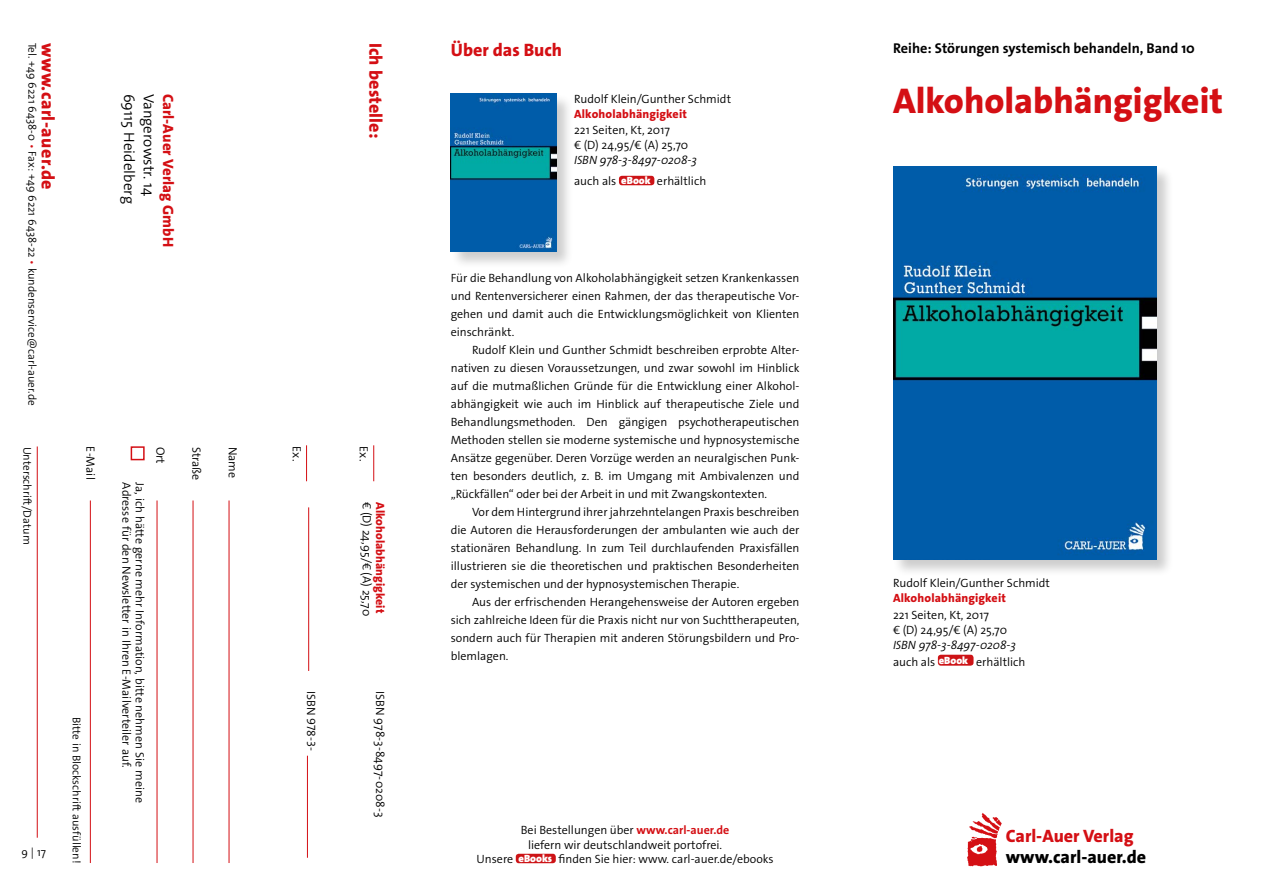
<style>
.page{position:relative;width:1263px;height:893px;background:#fff}
.page>*{position:absolute;margin:0;border:0;box-sizing:border-box;transform-origin:0 0}
.t1{font:800 36px "The Sans Os F";color:#d40f14}
.t2{font:800 18px "The Sans Os F";letter-spacing:.005em;color:#d40f14}
.t3{font:800 18px "The Sans Os F";color:#000}
.t4{font:800 18px "The Sans Os F";letter-spacing:.025em;color:#d40f14}
.t5{font:300 15px "The Sans Os F";letter-spacing:.005em;color:#000}
.t6{font:800 15px "The Sans Os F";letter-spacing:.005em;color:#d40f14}
.t7{font:700 14.25px "The Sans Os F";color:#000}
.t8{font:300 12px/18px "The Sans Os F";color:#000;text-align:justify}
.t9{font:italic 300 12px/17.1px "The Sans Os F";letter-spacing:-.01em;color:#000}
.t10{font:800 12px "The Sans Os F";letter-spacing:.01em;color:#d40f14}
.t11{font:300 11.25px "The Sans Os F";color:#000}
.s1{color:#d40f14}
.s2{font-style:normal}
.s3{font-weight:900;font-style:normal;font-size:10.5px;color:#fff}
.s4{font-weight:700;color:#d40f14}
.s5{font-weight:900;font-size:10.5px;color:#fff}
</style>
<div class="page">
<div style="left:892px;top:166px;width:282px;height:411px;background:#000;opacity:.2"></div>
<img style="left:893px;top:166px;width:263px;height:393px">
<div style="left:938px;top:655px;width:35px;height:11px;background:#cd1316;border-radius:3px"></div>
<hr style="left:307px;top:756px;width:1px;height:102px;background:#d40f14">
<hr style="left:229px;top:500px;width:1px;height:363px;background:#d40f14">
<hr style="left:193px;top:500px;width:1px;height:363px;background:#d40f14">
<hr style="left:157px;top:500px;width:1px;height:363px;background:#d40f14">
<div style="left:131px;top:446px;width:14px;height:14px;border:2px solid #d40f14"></div>
<hr style="left:90px;top:500px;width:1px;height:363px;background:#d40f14">
<hr style="left:37px;top:446px;width:1px;height:392px;background:#d40f14">
<hr style="left:373px;top:445px;width:1px;height:36px;background:#d40f14">
<hr style="left:306px;top:445px;width:1px;height:36px;background:#d40f14">
<hr style="left:308px;top:507px;width:1px;height:164px;background:#d40f14">
<div style="left:450px;top:93px;width:124px;height:176px;background:#000;opacity:.2"></div>
<img style="left:451px;top:94px;width:105px;height:158px">
<div style="left:619px;top:176px;width:35px;height:9px;background:#cd1316;border-radius:3px"></div>
<img style="left:967px;top:812px;width:35px;height:55px">
<div style="left:516px;top:854px;width:40px;height:9px;background:#cd1316;border-radius:3px"></div>
<p class="t11" style="left:39px;top:43px;width:365px;rotate:90deg">Tel. +49 6221 6438-0 <span class="s1">•</span> Fax: +49 6221 6438-22 <span class="s1">•</span> kundenservice@carl-auer.de</p>
<h2 class="t4" style="left:60px;top:43px;width:149px;rotate:90deg">www.carl-auer.de</h2>
<h2 class="t2" style="left:387px;top:43px;width:97px;rotate:90deg">Ich bestelle:</h2>
<p class="t5" style="left:139px;top:94px;width:112px;rotate:90deg">69115 Heidelberg</p>
<p class="t5" style="left:158px;top:94px;width:104px;rotate:90deg">Vangerowstr. 14</p>
<p class="t6" style="left:178px;top:94px;width:155px;rotate:90deg">Carl-Auer Verlag GmbH</p>
<p class="t8" style="left:170px;top:446px;width:19px;rotate:90deg">Ort</p>
<p class="t8" style="left:206px;top:446px;width:35px;rotate:90deg">Straße</p>
<p class="t8" style="left:242px;top:446px;width:33px;rotate:90deg">Name</p>
<p class="t11" style="left:34px;top:446px;width:99px;rotate:90deg">Unterschrift/Datum</p>
<p class="t8" style="left:306px;top:446px;width:16px;rotate:90deg">Ex.</p>
<p class="t8" style="left:373px;top:446px;width:16px;rotate:90deg">Ex.</p>
<p class="t8" style="left:99px;top:446px;width:35px;rotate:90deg">E-Mail</p>
<p class="t8" style="left:135px;top:482px;width:287px;rotate:90deg">Adresse für den Newsletter in Ihren E-Mailverteiler auf.</p>
<p class="t8" style="left:149px;top:482px;width:322px;rotate:90deg">Ja, ich hätte gerne mehr Information, bitte nehmen Sie meine</p>
<p class="t8" style="left:376px;top:502px;width:116px;rotate:90deg">€ (D) 24,95/€ (A) 25,70</p>
<p class="t10" style="left:388px;top:502px;width:113px;rotate:90deg">Alkoholabhängigkeit</p>
<p class="t8" style="left:320px;top:691px;width:61px;rotate:90deg">ISBN 978-3-</p>
<p class="t8" style="left:389px;top:691px;width:128px;rotate:90deg">ISBN 978-3-8497-0208-3</p>
<p class="t11" style="left:84px;top:717px;width:148px;rotate:90deg">Bitte in Blockschrift ausfüllen!</p>
<p class="t11" style="left:21px;top:845px;width:26px">9 | 17</p>
<h2 class="t2" style="left:451px;top:38px;width:113px">Über das Buch</h2>
<p class="t8" style="left:574px;top:90px;width:159px">Rudolf Klein/Gunther Schmidt</p>
<p class="t10" style="left:574px;top:106px;width:114px">Alkoholabhängigkeit</p>
<p class="t8" style="left:574px;top:122px;width:116px;line-height:15px">221 Seiten, Kt, 2017<br>€ (D) 24,95/€ (A) 25,70</p>
<p class="t9" style="left:574px;top:149px;width:134px;line-height:21.5px">ISBN 978-3-8497-0208-3 <span class="s2">auch als</span> <span class="s3">eBook</span> <span class="s2">erhältlich</span></p>
<p class="t8" style="left:451px;top:269px;width:350px">Für die Behandlung von Alkoholabhängigkeit setzen Krankenkassen und Rentenversicherer einen Rahmen, der das therapeutische Vor&shy;gehen und damit auch die Entwicklungsmöglichkeit von Klienten einschränkt.</p>
<p class="t8" style="left:451px;top:341px;width:350px;text-indent:21px">Rudolf Klein und Gunther Schmidt beschreiben erprobte Alter&shy;nativen zu diesen Voraussetzungen, und zwar sowohl im Hinblick auf die mutmaßlichen Gründe für die Entwicklung einer Alkohol&shy;abhängigkeit wie auch im Hinblick auf therapeutische Ziele und Behandlungsmethoden. Den gängigen psychotherapeutischen Methoden stellen sie moderne systemische und hypnosystemische Ansätze gegenüber. Deren Vorzüge werden an neuralgischen Punk&shy;ten besonders deutlich, z. B. im Umgang mit Ambivalenzen und „Rückfällen“ oder bei der Arbeit in und mit Zwangskontexten.</p>
<p class="t8" style="left:451px;top:503px;width:350px;text-indent:21px">Vor dem Hintergrund ihrer jahrzehntelangen Praxis beschreiben die Autoren die Herausforderungen der ambulanten wie auch der stationären Behandlung. In zum Teil durchlaufenden Praxisfällen illustrieren sie die theoretischen und praktischen Besonderheiten der systemischen und der hypnosystemischen Therapie.</p>
<p class="t8" style="left:451px;top:593px;width:350px;text-indent:21px">Aus der erfrischenden Herangehensweise der Autoren ergeben sich zahlreiche Ideen für die Praxis nicht nur von Suchttherapeuten, sondern auch für Therapien mit anderen Störungsbildern und Pro&shy;blemlagen.</p>
<p class="t8" style="left:476px;top:823px;width:299px;line-height:14.4px;text-align:center">Bei Bestellungen über <span class="s4">www.carl-auer.de<br></span>liefern wir deutschlandweit portofrei.<br>Unsere <span class="s5">eBooks</span> finden Sie hier: www. carl-auer.de/ebooks</p>
<p class="t7" style="left:893px;top:39px;width:303px">Reihe: Störungen systemisch behandeln, Band 10</p>
<h1 class="t1" style="left:893px;top:78px;width:331px">Alkoholabhängigkeit</h1>
<p class="t8" style="left:893px;top:574px;width:159px">Rudolf Klein/Gunther Schmidt</p>
<p class="t10" style="left:893px;top:590px;width:114px">Alkoholabhängigkeit</p>
<p class="t8" style="left:893px;top:607px;width:116px;line-height:15px">221 Seiten, Kt, 2017<br>€ (D) 24,95/€ (A) 25,70</p>
<p class="t9" style="left:893px;top:636px;width:134px">ISBN 978-3-8497-0208-3 <span class="s2">auch als</span> <span class="s3">eBook</span> <span class="s2">erhältlich</span></p>
<h2 class="t2" style="left:1006px;top:824px;width:129px">Carl-Auer Verlag</h2>
<h2 class="t3" style="left:1006px;top:846px;width:142px">www.carl-auer.de</h2>
</div>
